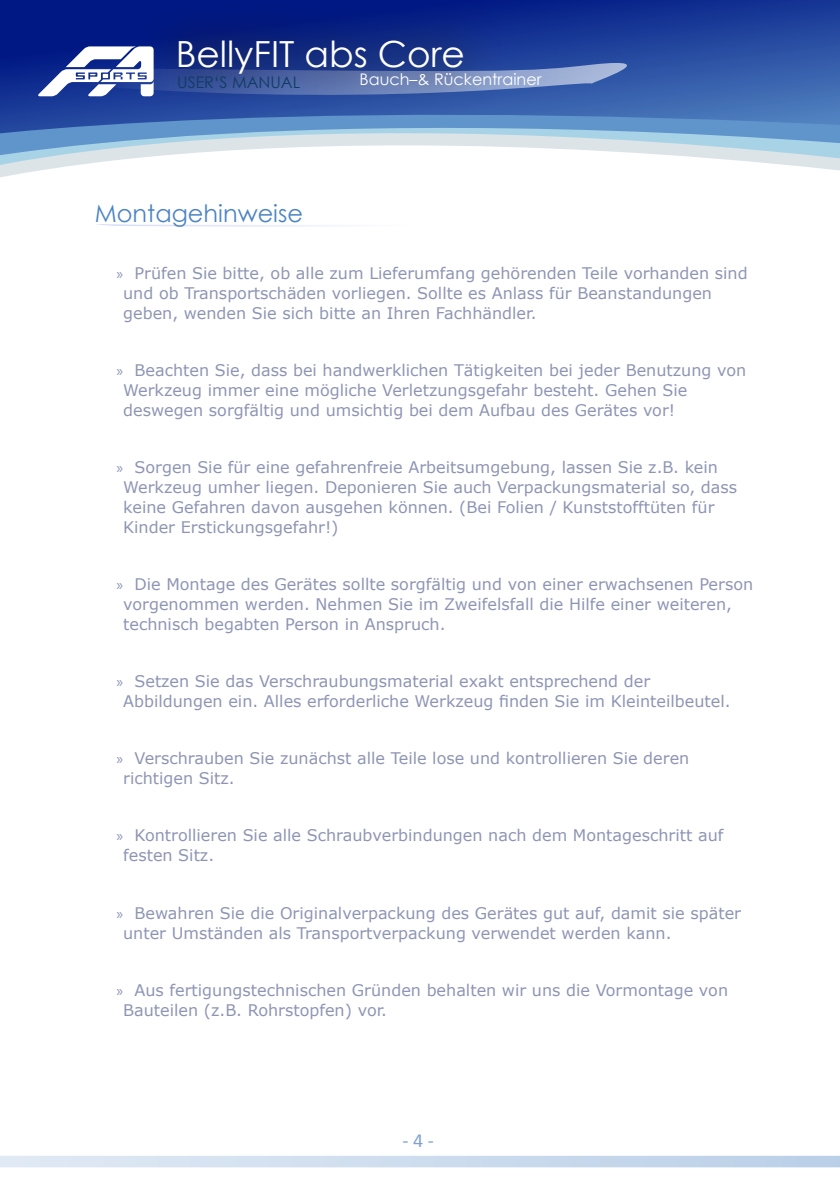
<style>
.page{position:relative;width:840px;height:1191px;background:#fff}
.page>*{position:absolute;margin:0;border:0;box-sizing:border-box;transform-origin:0 0}
.t1{font:36px "Century Gothic";color:#fff}
.ueberschrift{font:24px "Century Gothic";color:#4d84c4}
.t2{font:20px "Calibri";color:#7fa0d3}
.t3{font:16px/20px "Verdana";color:#8e95b4}
.t4{font:16px "Century Gothic";color:#fff}
.t5{font:16px "Century Gothic";color:#0e3c60}
.s1{font-family:"Myriad Pro"}
</style>
<div class="page">
<svg style="left:0;top:146px;width:839px;height:29px"></svg>
<svg style="left:0;top:0;width:839px;height:146px;background:#4368af"></svg>
<svg style="left:0;top:1155px;width:839px;height:12px;background:#d0deef"></svg>
<svg style="left:136px;top:0;width:367px;height:112px;background:#0e2989"></svg>
<svg style="left:23px;top:46px;width:605px;height:51px;background:#4860a4"></svg>
<svg style="left:97px;top:224px;width:245px;height:3px"></svg>
<h1 class="t1" style="left:176px;top:29px;width:290px">BellyFIT abs Core</h1>
<p class="t5" style="left:177px;top:71px;width:124px">USER‘S MANUAL</p>
<p class="t4" style="left:359px;top:68px;width:183px">Bauch–&amp; Rückentrainer</p>
<p class="ueberschrift" style="left:95px;top:197px;width:210px">Montagehinweise</p>
<p class="t3" style="left:123px;top:263px;width:625px;text-indent:-7px"><span class="s1">»</span> Prüfen Sie bitte, ob alle zum Lieferumfang gehörenden Teile vorhanden sind und ob Transportschäden vorliegen. Sollte es Anlass für Beanstandungen geben, wenden Sie sich bitte an Ihren Fachhändler.</p>
<p class="t3" style="left:123px;top:360px;width:624px;text-indent:-7px"><span class="s1">»</span> Beachten Sie, dass bei handwerklichen Tätigkeiten bei jeder Benutzung von<br>Werkzeug immer eine mögliche Verletzungsgefahr besteht. Gehen Sie deswegen sorgfältig und umsichtig bei dem Aufbau des Gerätes vor!</p>
<p class="t3" style="left:123px;top:457px;width:615px;text-indent:-7px"><span class="s1">»</span> Sorgen Sie für eine gefahrenfreie Arbeitsumgebung, lassen Sie z.B. kein Werkzeug umher liegen. Deponieren Sie auch Verpackungsmaterial so, dass keine Gefahren davon ausgehen können. (Bei Folien / Kunststofftüten für Kinder Erstickungsgefahr!)</p>
<p class="t3" style="left:123px;top:574px;width:631px;text-indent:-7px"><span class="s1">»</span> Die Montage des Gerätes sollte sorgfältig und von einer erwachsenen Person vorgenommen werden. Nehmen Sie im Zweifelsfall die Hilfe einer weiteren, technisch begabten Person in Anspruch.</p>
<p class="t3" style="left:123px;top:671px;width:608px;text-indent:-7px"><span class="s1">»</span> Setzen Sie das Verschraubungsmaterial exakt entsprechend der<br>Abbildungen ein. Alles erforderliche Werkzeug finden Sie im Kleinteilbeutel.</p>
<p class="t3" style="left:123px;top:748px;width:567px;text-indent:-7px"><span class="s1">»</span> Verschrauben Sie zunächst alle Teile lose und kontrollieren Sie deren richtigen Sitz.</p>
<p class="t3" style="left:123px;top:825px;width:601px;text-indent:-7px"><span class="s1">»</span> Kontrollieren Sie alle Schraubverbindungen nach dem Montageschritt auf festen Sitz.</p>
<p class="t3" style="left:123px;top:902px;width:619px;text-indent:-7px"><span class="s1">»</span> Bewahren Sie die Originalverpackung des Gerätes gut auf, damit sie später unter Umständen als Transportverpackung verwendet werden kann.</p>
<p class="t3" style="left:123px;top:979px;width:606px;text-indent:-7px"><span class="s1">»</span> Aus fertigungstechnischen Gründen behalten wir uns die Vormontage von<br>Bauteilen (z.B. Rohrstopfen) vor.</p>
<p class="t2" style="left:402px;top:1127px;width:33px">- 4 -</p>
</div>
